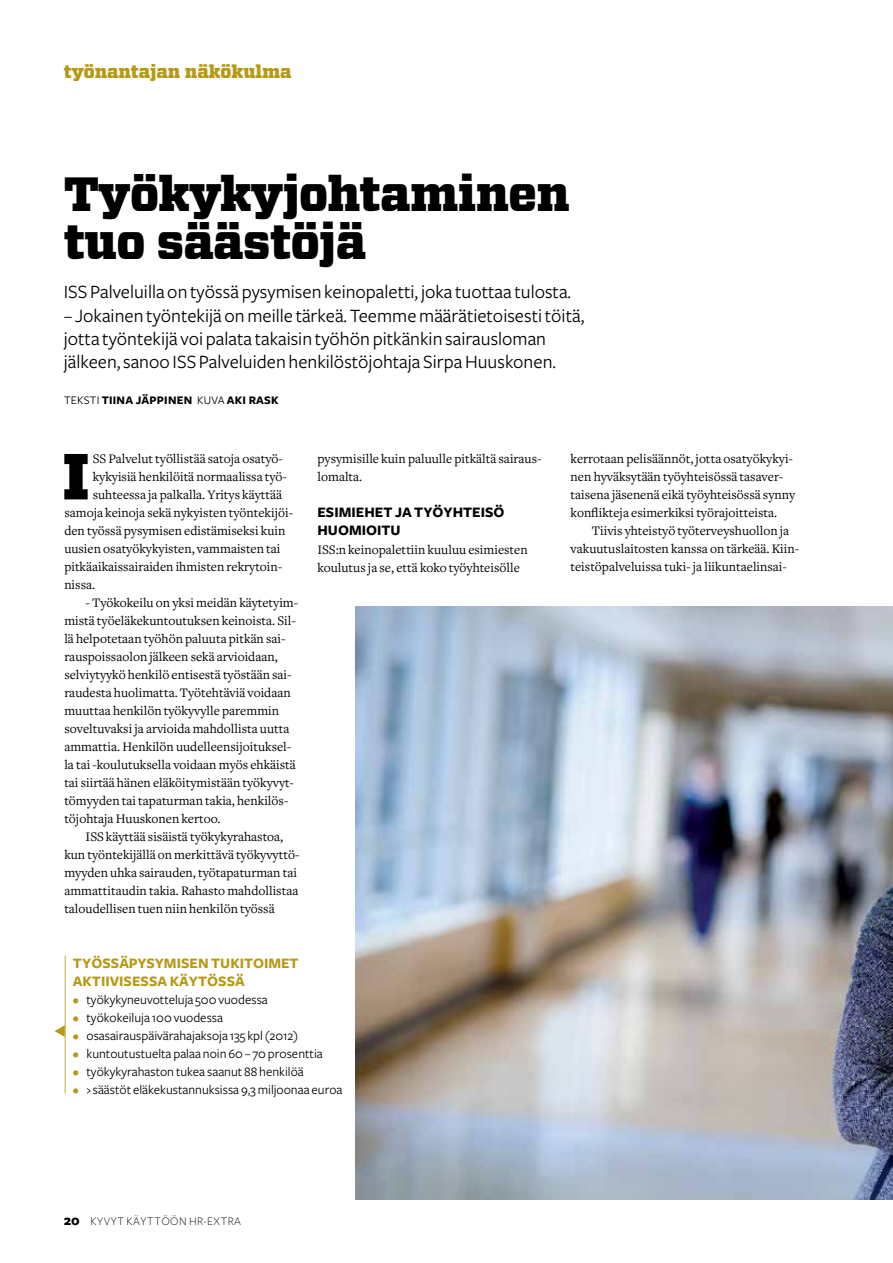
<style>
.page{position:relative;width:893px;height:1263px;background:#fff}
.page>*{position:absolute;margin:0;border:0;box-sizing:border-box;transform-origin:0 0}
.t1{font:900 64.95px "Vitesse";color:#000}
.t2{font:900 48px/48px "Vitesse";letter-spacing:-.015em;color:#000}
.t3{font:19.5px/23.4px "Freight Sans";color:#000}
.t4{font:900 18px "Vitesse";color:#b69a16}
.t5{font:700 15px/18px "Freight Sans";letter-spacing:.095em;color:#b69a16}
.t6{font:700 15px/18px "Freight Sans";letter-spacing:.135em;color:#000}
.t7{font:13.5px/18px "Freight Text";color:#000}
.t8{font:13.5px "Freight Sans";color:#000}
.t9{font:700 12px "Freight Sans";letter-spacing:.15em;color:#000}
.t10{font:300 12px "Freight Sans";letter-spacing:.04em;color:#000}
.s1{font-weight:400}
.s2{color:#b69a16}
.s3{font-weight:700;font-size:15px}
</style>
<div class="page">
<img style="left:356px;top:607px;width:537px;height:592px">
<hr style="left:65px;top:955px;width:1px;height:138px;background:#c3aa45">
<svg style="left:55px;top:1025px;width:10px;height:12px"></svg>
<h3 class="t4" style="left:64px;top:60px;width:229px">työnantajan näkökulma</h3>
<h2 class="t2" style="left:64px;top:171px;width:507px">Työkykyjohtaminen tuo säästöjä</h2>
<h3 class="t3" style="left:64px;top:281px;width:509px">ISS Palveluilla on työssä pysymisen keinopaletti, joka tuottaa tulosta.</h3>
<h3 class="t3" style="left:64px;top:304px;width:522px">– Jokainen työntekijä on meille tärkeä. Teemme määrätietoisesti töitä, jotta työntekijä voi palata takaisin työhön pitkänkin sairausloman jälkeen, sanoo ISS Palveluiden henkilöstöjohtaja Sirpa Huuskonen.</h3>
<p class="t9" style="left:64px;top:393px;width:215px"><span class="s1">Teksti</span> TIINA JÄPPINEN <span class="s1">kuva</span> AKI RASK</p>
<h1 class="t1" style="left:63px;top:433px;width:25px">I</h1>
<p class="t7" style="left:93px;top:450px;width:192px">SS Palvelut työllistää satoja osatyö-</p>
<p class="t7" style="left:93px;top:468px;width:196px">kykyisiä henkilöitä normaalissa työ-</p>
<p class="t7" style="left:93px;top:486px;width:191px">suhteessa ja palkalla. Yritys käyttää</p>
<p class="t7" style="left:64px;top:504px;width:230px">samoja keinoja sekä nykyisten työntekijöi-</p>
<p class="t7" style="left:64px;top:522px;width:223px">den työssä pysymisen edistämiseksi kuin</p>
<p class="t7" style="left:64px;top:540px;width:218px">uusien osatyökykyisten, vammaisten tai</p>
<p class="t7" style="left:64px;top:558px;width:219px">pitkäaikaissairaiden ihmisten rekrytoin-</p>
<p class="t7" style="left:64px;top:576px;width:32px">nissa.</p>
<p class="t7" style="left:64px;top:594px;width:235px;text-indent:21px">- Työkokeilu on yksi meidän käytetyim&shy;mistä työeläkekuntoutuksen keinoista. Sil&shy;lä helpotetaan työhön paluuta pitkän sai&shy;rauspoissaolon jälkeen sekä arvioidaan, selviytyykö henkilö entisestä työstään sai&shy;raudesta huolimatta. Työtehtäviä voidaan muuttaa henkilön työkyvylle paremmin soveltuvaksi ja arvioida mahdollista uutta ammattia. Henkilön uudelleensijoituksel&shy;la tai -koulutuksella voidaan myös ehkäistä tai siirtää hänen eläköitymistään työkyvyt&shy;tömyyden tai tapaturman takia, henkilös&shy;töjohtaja Huuskonen kertoo.</p>
<p class="t7" style="left:64px;top:828px;width:237px;text-indent:21px">ISS käyttää sisäistä työkykyrahastoa, kun työntekijällä on merkittävä työkyvyttö&shy;myyden uhka sairauden, työtapaturman tai ammattitaudin takia. Rahasto mahdollistaa taloudellisen tuen niin henkilön työssä</p>
<p class="t7" style="left:317px;top:450px;width:226px">pysymisille kuin paluulle pitkältä sairaus&shy;lomalta.</p>
<p class="t6" style="left:317px;top:503px;width:186px">ESIMIEHET JA TYÖYHTEISÖ<br>HUOMIOITU</p>
<p class="t7" style="left:317px;top:540px;width:212px">ISS:n keinopalettiin kuuluu esimiesten koulutus ja se, että koko työyhteisölle</p>
<p class="t5" style="left:73px;top:954px;width:224px">TYÖSSÄPYSYMISEN TUKITO IMET<br>AKT</p>
<p class="t5" style="left:101px;top:972px;width:143px">IIVISESSA KÄYTÖSSÄ</p>
<p class="t8" style="left:73px;top:992px;width:196px"><span class="s2">•</span> työkykyneuvotteluja 500 vuodessa</p>
<p class="t8" style="left:73px;top:1010px;width:152px"><span class="s2">•</span> työkokeiluja 100 vuodessa</p>
<p class="t8" style="left:73px;top:1028px;width:227px"><span class="s2">•</span> osasairauspäivärahajaksoja 135 kpl (2012)</p>
<p class="t8" style="left:73px;top:1046px;width:251px"><span class="s2">•</span> kuntoutustuelta palaa noin 60– 70 prosenttia</p>
<p class="t8" style="left:73px;top:1064px;width:232px"><span class="s2">•</span> työkykyrahaston tukea saanut 88 henkilöä</p>
<p class="t8" style="left:73px;top:1082px;width:271px"><span class="s2">•</span> › säästöt eläkekustannuksissa 9,3 miljoonaa euroa</p>
<p class="t7" style="left:571px;top:450px;width:226px">kerrotaan pelisäännöt, jotta osatyökykyi&shy;nen hyväksytään työyhteisössä tasaver&shy;taisena jäsenenä eikä työyhteisössä synny konflikteja esimerkiksi työrajoitteista.</p>
<p class="t7" style="left:571px;top:522px;width:230px;text-indent:21px">Tiivis yhteistyö työterveyshuollon ja vakuutuslaitosten kanssa on tärkeää. Kiin&shy;teistöpalveluissa tuki- ja liikuntaelinsai-</p>
<p class="t10" style="left:64px;top:1214px;width:179px"><span class="s3">20</span> kyvyt käyttöön HR-EXTRA</p>
</div>
